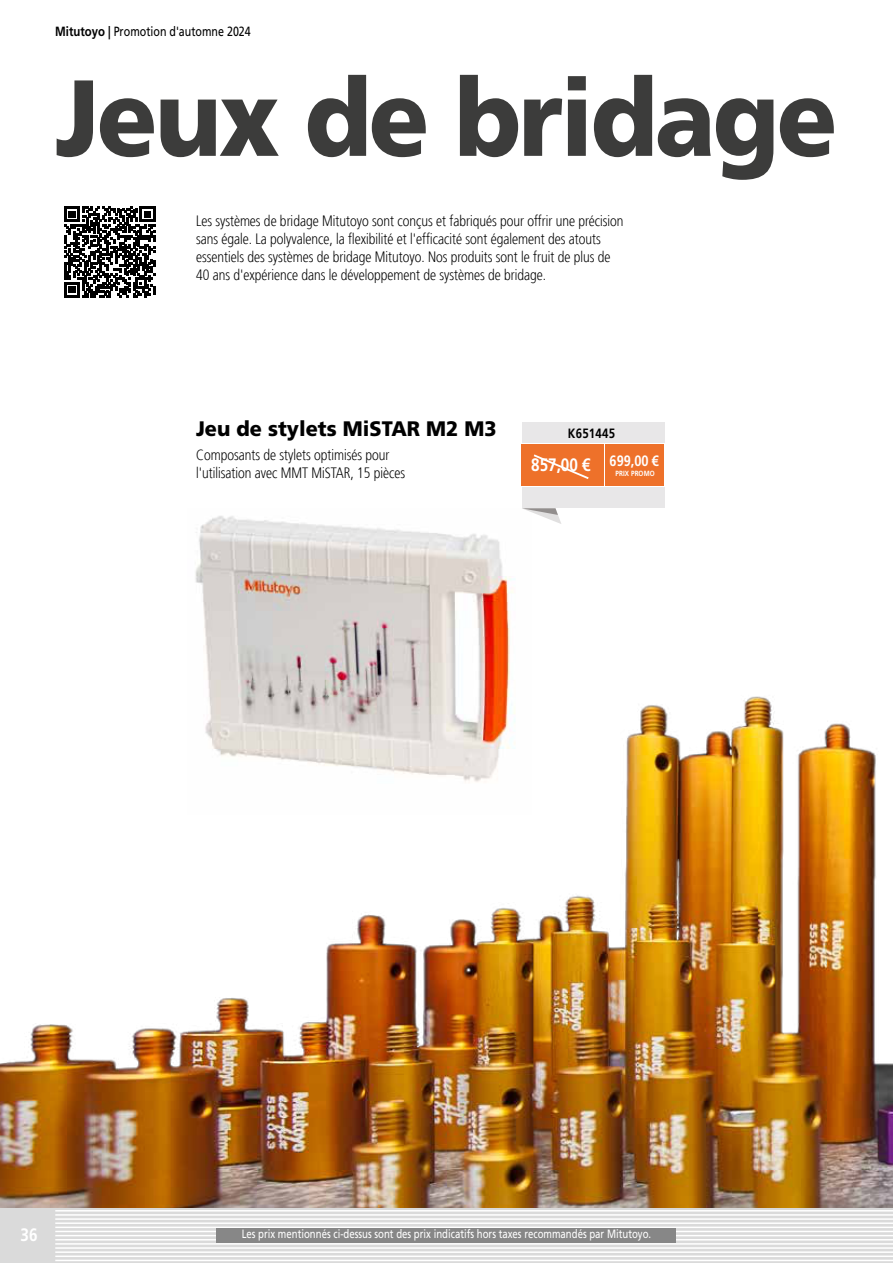
<style>
.page{position:relative;width:893px;height:1263px;background:#fff}
.page>*{position:absolute;margin:0;border:0;box-sizing:border-box;transform-origin:0 0}
.t1{font:900 108px "Mitutoyo Frutiger";letter-spacing:-.025em;color:#3c3c3b}
.t2{font:900 21px "Mitutoyo Frutiger";color:#000}
.t3{font:700 18px "Mitutoyo Frutiger";color:#fff}
.t4{font:300 15px/18px "Mitutoyo Frutiger";color:#000}
.t5{font:700 15px "Mitutoyo Frutiger";color:#fff}
.t6{font:700 13.5px "Mitutoyo Frutiger";letter-spacing:.015em;color:#000}
.t7{font:13.35px "Mitutoyo Frutiger";color:#000}
.t8{font:12px "Mitutoyo Frutiger";color:#fff}
.t9{font:700 7.5px "Mitutoyo Frutiger";letter-spacing:.01em;color:#fff}
.s1{font-weight:700}
</style>
<div class="page">
<div style="left:0;top:1208px;width:55px;height:55px;background:#dadada"></div>
<div style="left:55px;top:1208px;width:838px;height:55px;background:#dadada"></div>
<hr style="left:55px;top:1210px;width:838px;height:1px;background:#fff">
<hr style="left:55px;top:1214px;width:838px;height:2px;background:#fff">
<hr style="left:55px;top:1218px;width:838px;height:2px;background:#fff">
<hr style="left:55px;top:1222px;width:838px;height:2px;background:#fff">
<hr style="left:55px;top:1226px;width:838px;height:2px;background:#fff">
<hr style="left:55px;top:1231px;width:838px;height:1px;background:#fff">
<hr style="left:55px;top:1235px;width:838px;height:1px;background:#fff">
<hr style="left:55px;top:1239px;width:838px;height:1px;background:#fff">
<hr style="left:55px;top:1243px;width:838px;height:1px;background:#fff">
<hr style="left:55px;top:1247px;width:838px;height:2px;background:#fff">
<hr style="left:55px;top:1251px;width:838px;height:2px;background:#fff">
<hr style="left:55px;top:1255px;width:838px;height:2px;background:#fff">
<hr style="left:55px;top:1260px;width:838px;height:1px;background:#fff">
<img style="left:0;top:696px;width:893px;height:512px">
<img style="left:188px;top:516px;width:343px;height:299px">
<div style="left:522px;top:444px;width:142px;height:43px;background:linear-gradient(to bottom,#fff,#fff)"></div>
<div style="left:522px;top:444px;width:82px;height:42px;background:#ee712a"></div>
<div style="left:606px;top:444px;width:58px;height:42px;background:#ee712a"></div>
<div style="left:522px;top:487px;width:142px;height:21px;background:#e8e7e8"></div>
<div style="left:522px;top:422px;width:142px;height:21px;background:#e8e7e8"></div>
<svg style="left:522px;top:508px;width:39px;height:16px"></svg>
<svg style="left:533px;top:454px;width:56px;height:25px"></svg>
<svg style="left:64px;top:206px;width:91px;height:91px"></svg>
<div style="left:217px;top:1228px;width:459px;height:14px;background:#878787"></div>
<p class="t7" style="left:55px;top:23px;width:197px"><span class="s1">Mitutoyo |</span> Promotion d'automne 2024</p>
<h1 class="t1" style="left:55px;top:53px;width:784px">Jeux de bridage</h1>
<p class="t4" style="left:196px;top:212px;width:429px">Les systèmes de bridage Mitutoyo sont conçus et fabriqués pour offrir une précision sans égale. La polyvalence, la flexibilité et l'efficacité sont également des atouts essentiels des systèmes de bridage Mitutoyo. Nos produits sont le fruit de plus de 40 ans d'expérience dans le développement de systèmes de bridage.</p>
<h2 class="t2" style="left:196px;top:416px;width:302px">Jeu de stylets MiSTAR M2 M3</h2>
<p class="t4" style="left:196px;top:447px;width:211px">Composants de stylets optimisés pour l'utilisation avec MMT MiSTAR, 15 pièces</p>
<p class="t6" style="left:568px;top:425px;width:49px">K651445</p>
<p class="t3" style="left:531px;top:454px;width:61px">857,00 €</p>
<p class="t5" style="left:610px;top:452px;width:51px">699,00 €</p>
<p class="t9" style="left:615px;top:469px;width:41px">PRIX PROMO</p>
<p class="t3" style="left:21px;top:1224px;width:19px">36</p>
<p class="t8" style="left:242px;top:1227px;width:411px">Les prix mentionnés ci-dessus sont des prix indicatifs hors taxes recommandés par Mitutoyo.</p>
</div>
